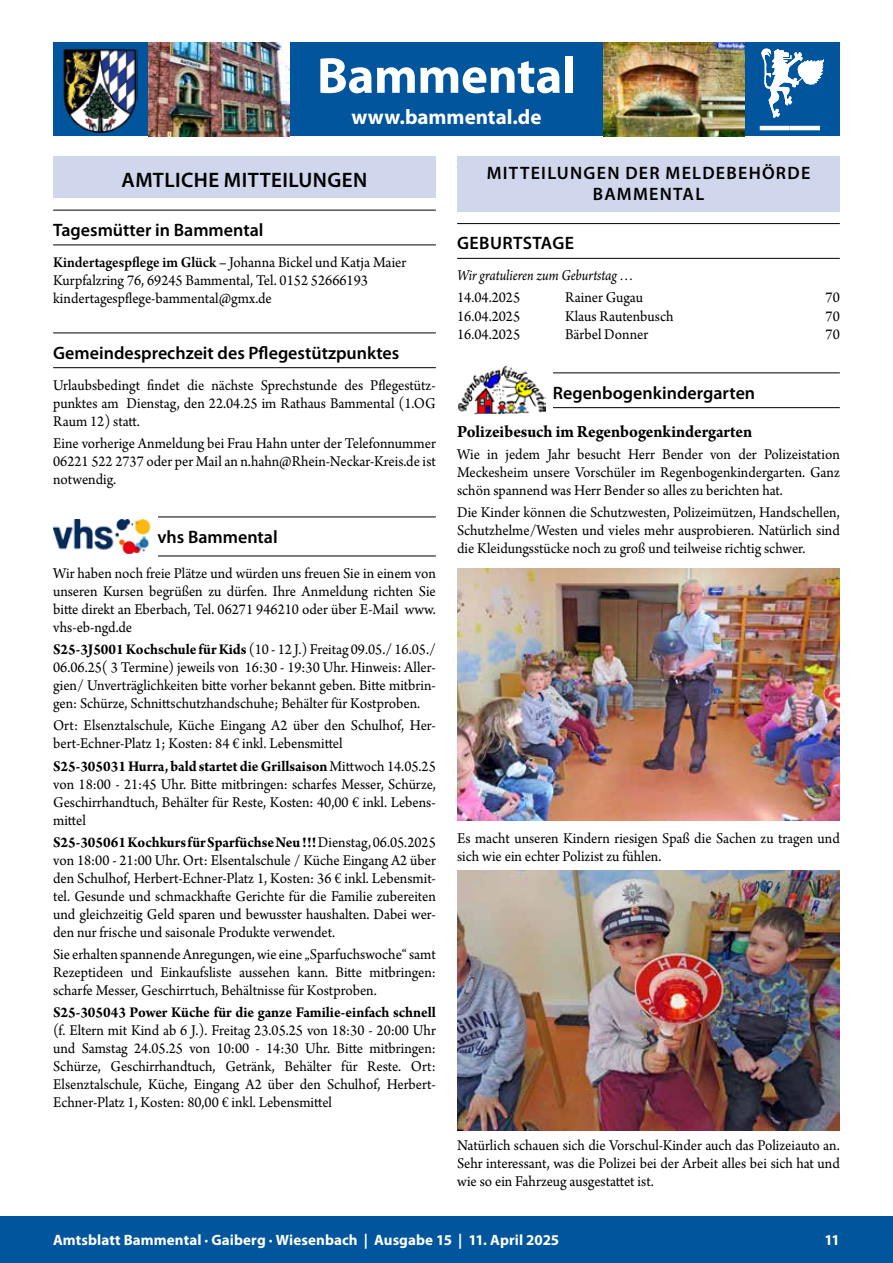
<style>
.page{position:relative;width:893px;height:1263px;background:#fff}
.page>*{position:absolute;margin:0;border:0;box-sizing:border-box;transform-origin:0 0}
.t1{font:700 51px "Myriad Pro";letter-spacing:-.005em;color:#fff}
.t2{font:600 21px "Myriad Pro";letter-spacing:.02em;color:#000}
.t3{font:700 21px "Myriad Pro";color:#fff}
.t4{font:600 18px "Myriad Pro";color:#000}
.t5{font:700 18px "Arno Pro";color:#000;scale:.95 1}
.t6{font:600 18px/21px "Myriad Pro";letter-spacing:.07em;color:#000;text-align:center}
.t7{font:600 18px "Myriad Pro";letter-spacing:.02em;color:#000}
.t8{font:15.75px/18px "Arno Pro";color:#000;text-align:justify;scale:.95 1}
.t9{font:700 15.75px "Arno Pro";color:#000;scale:.95 1}
.t10{font:italic 15.75px "Arno Pro";letter-spacing:-.005em;color:#000;scale:.9 1}
.t11{font:700 15px "Myriad Pro";letter-spacing:.005em;color:#fff}
.s1{font-weight:600}
.s2{font-weight:700}
</style>
<div class="page">
<div style="left:0;top:1216px;width:893px;height:47px;background:#00559d"></div>
<div style="left:53px;top:43px;width:787px;height:93px;background:#00559d"></div>
<img style="left:604px;top:43px;width:140px;height:93px">
<img style="left:149px;top:43px;width:140px;height:93px">
<hr style="left:53px;top:210px;width:383px;height:1px;background:#000">
<hr style="left:53px;top:244px;width:383px;height:1px;background:#000">
<hr style="left:53px;top:332px;width:383px;height:1px;background:#000">
<hr style="left:53px;top:367px;width:383px;height:1px;background:#000">
<hr style="left:53px;top:517px;width:383px;height:1px;background:#000">
<hr style="left:53px;top:556px;width:383px;height:1px;background:#000">
<div style="left:53px;top:156px;width:383px;height:42px;background:#d0d7ec"></div>
<div style="left:53px;top:513px;width:104px;height:47px;background:#fff"></div>
<img style="left:53px;top:519px;width:98px;height:35px">
<hr style="left:457px;top:223px;width:383px;height:1px;background:#000">
<hr style="left:457px;top:258px;width:383px;height:1px;background:#000">
<hr style="left:457px;top:372px;width:383px;height:1px;background:#000">
<hr style="left:457px;top:407px;width:383px;height:1px;background:#000">
<div style="left:457px;top:156px;width:383px;height:55px;background:#d0d7ec"></div>
<div style="left:457px;top:363px;width:96px;height:52px;background:#fff"></div>
<img style="left:458px;top:365px;width:88px;height:50px">
<img style="left:457px;top:568px;width:383px;height:252px">
<img style="left:457px;top:870px;width:383px;height:261px">
<img style="left:63px;top:48px;width:74px;height:85px">
<svg style="left:761px;top:48px;width:63px;height:70px"></svg>
<hr style="left:760px;top:126px;width:29px;height:4px;background:#fff">
<hr style="left:789px;top:126px;width:31px;height:4px;background:#fff">
<h1 class="t1" style="left:317px;top:42px;width:260px">Bammental</h1>
<h2 class="t3" style="left:351px;top:103px;width:191px">www.bammental.de</h2>
<h2 class="t2" style="left:122px;top:167px;width:247px">AMTLICHE MITTEILUNGEN</h2>
<p class="t4" style="left:53px;top:218px;width:212px">Tagesmütter in Bammental</p>
<p class="t8" style="left:53px;top:254px;width:373px;text-align:left"><span class="s1">Kindertagespflege im Glück –</span> Johanna Bickel und Katja Maier<br>Kurpfalzring 76, 69245 Bammental, Tel. 0152 52666193 kindertagespflege-bammental@gmx.de</p>
<p class="t4" style="left:53px;top:341px;width:348px">Gemeindesprechzeit des Pflegestützpunktes</p>
<p class="t8" style="left:53px;top:377px;width:404px">Urlaubsbedingt findet die nächste Sprechstunde des Pflegestütz&shy;punktes am Dienstag, den 22.04.25 im Rathaus Bammental (1.OG Raum 12) statt.</p>
<p class="t8" style="left:53px;top:435px;width:404px">Eine vorherige Anmeldung bei Frau Hahn unter der Telefonnummer 06221 522 2737 oder per Mail an n.hahn@Rhein-Neckar-Kreis.de ist notwendig.</p>
<p class="t4" style="left:157px;top:525px;width:122px">vhs Bammental</p>
<p class="t8" style="left:53px;top:565px;width:404px">Wir haben noch freie Plätze und würden uns freuen Sie in einem von unseren Kursen begrüßen zu dürfen. Ihre Anmeldung richten Sie bitte direkt an Eberbach, Tel. 06271 946210 oder über E-Mail www. vhs-eb-ngd.de</p>
<p class="t8" style="left:53px;top:641px;width:404px"><span class="s2">S25-3J5001 Kochschule für Kids</span> (10 - 12 J.) Freitag 09.05./ 16.05./ 06.06.25( 3 Termine) jeweils von 16:30 - 19:30 Uhr. Hinweis: Aller&shy;gien/ Unverträglichkeiten bitte vorher bekannt geben. Bitte mitbrin&shy;gen: Schürze, Schnittschutzhandschuhe; Behälter für Kostproben.</p>
<p class="t8" style="left:53px;top:717px;width:404px">Ort: Elsenztalschule, Küche Eingang A2 über den Schulhof, Her&shy;bert-Echner-Platz 1; Kosten: 84 € inkl. Lebensmittel</p>
<p class="t8" style="left:53px;top:758px;width:404px"><span class="s2">S25-305031 Hurra, bald startet die Grillsaison</span> Mittwoch 14.05.25 von 18:00 - 21:45 Uhr. Bitte mitbringen: scharfes Messer, Schürze, Geschirrhandtuch, Behälter für Reste, Kosten: 40,00 € inkl. Lebens&shy;mittel</p>
<p class="t8" style="left:53px;top:834px;width:404px"><span class="s2">S25-305061 Kochkurs für Sparfüchse Neu !!!</span> Dienstag, 06.05.2025 von 18:00 - 21:00 Uhr. Ort: Elsentalschule / Küche Eingang A2 über den Schulhof, Herbert-Echner-Platz 1, Kosten: 36 € inkl. Lebensmit&shy;tel. Gesunde und schmackhafte Gerichte für die Familie zubereiten und gleichzeitig Geld sparen und bewusster haushalten. Dabei wer&shy;den nur frische und saisonale Produkte verwendet.</p>
<p class="t8" style="left:53px;top:946px;width:404px">Sie erhalten spannende Anregungen, wie eine „Sparfuchswoche“ samt Rezeptideen und Einkaufsliste aussehen kann. Bitte mitbringen: scharfe Messer, Geschirrtuch, Behältnisse für Kostproben.</p>
<p class="t9" style="left:53px;top:1003px;width:404px">S25-305043 Power Küche für die ganze Familie-einfach schnell</p>
<p class="t8" style="left:53px;top:1022px;width:404px">(f. Eltern mit Kind ab 6 J.). Freitag 23.05.25 von 18:30 - 20:00 Uhr und Samstag 24.05.25 von 10:00 - 14:30 Uhr. Bitte mitbringen:<br>Schürze, Geschirrhandtuch, Getränk, Behälter für Reste. Ort:<br>Elsenztalschule, Küche, Eingang A2 über den Schulhof, Herbert-Echner-Platz 1, Kosten: 80,00 € inkl. Lebensmittel</p>
<p class="t6" style="left:487px;top:162px;width:325px">MITTEILUNGEN DER MELDEBEHÖRDE<br>BAMMENTAL</p>
<p class="t7" style="left:457px;top:232px;width:118px">GEBURTSTAGE</p>
<p class="t10" style="left:457px;top:266px;width:198px">Wir gratulieren zum Geburtstag …</p>
<p class="t8" style="left:457px;top:290px;width:68px">14.04.2025</p>
<p class="t8" style="left:565px;top:290px;width:84px">Rainer Gugau</p>
<p class="t8" style="left:826px;top:290px;width:16px">70</p>
<p class="t8" style="left:457px;top:308px;width:68px">16.04.2025</p>
<p class="t8" style="left:565px;top:308px;width:116px">Klaus Rautenbusch</p>
<p class="t8" style="left:826px;top:308px;width:16px">70</p>
<p class="t8" style="left:457px;top:326px;width:68px">16.04.2025</p>
<p class="t8" style="left:565px;top:326px;width:89px">Bärbel Donner</p>
<p class="t8" style="left:826px;top:326px;width:16px">70</p>
<p class="t4" style="left:553px;top:381px;width:204px">Regenbogenkindergarten</p>
<p class="t5" style="left:457px;top:421px;width:312px">Polizeibesuch im Regenbogenkindergarten</p>
<p class="t8" style="left:457px;top:446px;width:404px">Wie in jedem Jahr besucht Herr Bender von der Polizeistation Meckesheim unsere Vorschüler im Regenbogenkindergarten. Ganz schön spannend was Herr Bender so alles zu berichten hat.</p>
<p class="t8" style="left:457px;top:504px;width:404px">Die Kinder können die Schutzwesten, Polizeimützen, Handschellen, Schutzhelme/Westen und vieles mehr ausprobieren. Natürlich sind die Kleidungsstücke noch zu groß und teilweise richtig schwer.</p>
<p class="t8" style="left:457px;top:830px;width:404px">Es macht unseren Kindern riesigen Spaß die Sachen zu tragen und sich wie ein echter Polizist zu fühlen.</p>
<p class="t8" style="left:457px;top:1137px;width:404px">Natürlich schauen sich die Vorschul-Kinder auch das Polizeiauto an.<br>Sehr interessant, was die Polizei bei der Arbeit alles bei sich hat und wie so ein Fahrzeug ausgestattet ist.</p>
<p class="t11" style="left:53px;top:1230px;width:508px">Amtsblatt Bammental · Gaiberg · Wiesenbach | Ausgabe 15 | 11. April 2025</p>
<p class="t11" style="left:824px;top:1230px;width:17px">11</p>
</div>
